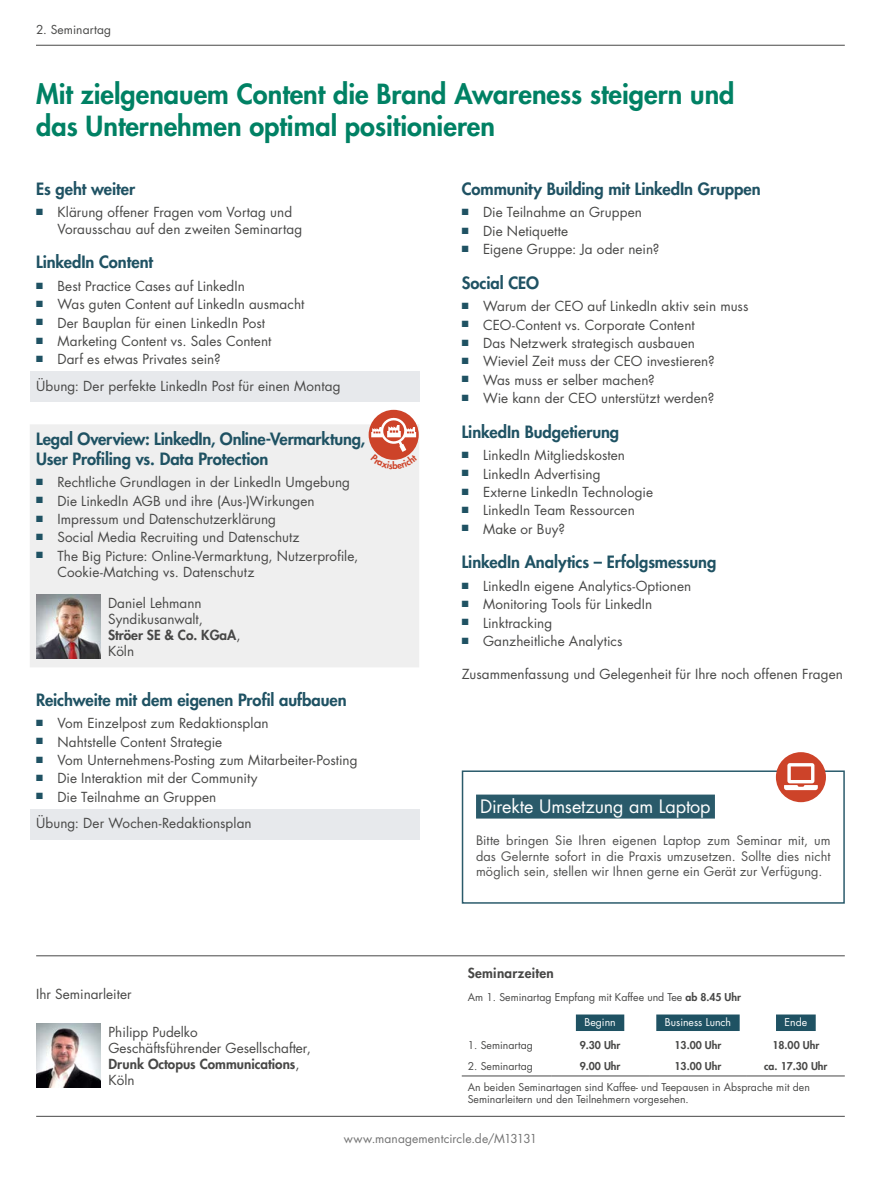
<style>
.page{position:relative;width:881px;height:1178px;background:#fff}
.page>*{position:absolute;margin:0;border:0;box-sizing:border-box;transform-origin:0 0}
.Titel__Seminarthema{font:800 27px/32.4px "Futura Std";color:#008164}
.t1{font:18px "Futura Std";letter-spacing:-.005em;color:#fff}
.Vortragtitel{font:800 16.5px/19.8px "Futura Std";letter-spacing:-.005em;color:#1f5263}
.Seminarleiter{font:13.5px/16.2px "Futura Std";letter-spacing:.005em;color:#484847}
.farbliche_hinterlegu{font:13.5px "Futura Std";letter-spacing:.005em;color:#484847}
.Pause{font:13.5px "Futura Std";letter-spacing:.005em;color:#484847}
.Seminarzeiten_Übersc{font:800 13.5px "Futura Std";letter-spacing:.02em;color:#484847}
.t2{font:12.75px/15.3px "Futura Std";letter-spacing:.01em;color:#484847;text-align:justify}
.URL{font:12px "Futura Std";letter-spacing:.01em;color:#737373}
.Balken_oben_links{font:12px "Futura Std";letter-spacing:.01em;color:#484847}
.Seminarzeiten_Fließt{font:10.5px/12.6px "Futura Std";color:#484847}
.Seminarzeiten_Uhrzei{font:800 10.5px "Futura Std";color:#484847}
.Beginn_Ende{font:10.5px "Futura Std";color:#fff}
.s1{font-weight:800}
</style>
<div class="page">
<hr style="left:36px;top:955px;width:808px;height:1px;background:#484847">
<hr style="left:36px;top:1116px;width:808px;height:1px;background:#484847">
<div style="left:30px;top:371px;width:389px;height:31px;background:#e7e9ec"></div>
<div style="left:30px;top:424px;width:389px;height:243px;background:#efefef"></div>
<div style="left:30px;top:809px;width:389px;height:30px;background:#e7e9ec"></div>
<img style="left:36px;top:594px;width:64px;height:64px">
<hr style="left:36px;top:45px;width:808px;height:1px;background:#484847">
<hr style="left:461px;top:1075px;width:90px;height:1px;background:#484847">
<hr style="left:551px;top:1075px;width:97px;height:1px;background:#484847">
<hr style="left:648px;top:1075px;width:98px;height:1px;background:#484847">
<hr style="left:746px;top:1075px;width:98px;height:1px;background:#484847">
<div style="left:575px;top:1014px;width:49px;height:17px;background:#1f5263"></div>
<div style="left:656px;top:1014px;width:83px;height:17px;background:#1f5263"></div>
<div style="left:775px;top:1014px;width:40px;height:17px;background:#1f5263"></div>
<div style="left:476px;top:794px;width:238px;height:24px;background:#2a5a6a"></div>
<div style="left:461px;top:770px;width:383px;height:134px;border:2px solid #1f5263"></div>
<div style="left:775px;top:752px;width:50px;height:50px;background:#cd4329;border-radius:50%"></div>
<svg style="left:784px;top:763px;width:33px;height:27px"></svg>
<div style="left:368px;top:410px;width:50px;height:50px;background:#cd4329;border-radius:50%"></div>
<img style="left:36px;top:1023px;width:64px;height:64px">
<svg style="left:370px;top:416px;width:47px;height:44px"></svg>
<p class="Balken_oben_links" style="left:36px;top:22px;width:76px">2. Seminartag</p>
<p class="Titel__Seminarthema" style="left:36px;top:77px;width:699px">Mit zielgenauem Content die Brand Awareness steigern und das Unternehmen optimal positionieren</p>
<p class="Vortragtitel" style="left:36px;top:179px;width:100px">Es geht weiter</p>
<p class="Seminarleiter" style="left:57px;top:205px;width:246px;text-indent:-21px"><sup>■</sup> Klärung offener Fragen vom Vortag und<br>Vorausschau auf den zweiten Seminartag</p>
<p class="Vortragtitel" style="left:36px;top:252px;width:118px">LinkedIn Content</p>
<p class="Seminarleiter" style="left:36px;top:278px;width:210px"><sup>■</sup> Best Practice Cases auf LinkedIn</p>
<p class="Seminarleiter" style="left:36px;top:296px;width:270px"><sup>■</sup> Was guten Content auf LinkedIn ausmacht</p>
<p class="Seminarleiter" style="left:36px;top:315px;width:230px"><sup>■</sup> Der Bauplan für einen LinkedIn Post</p>
<p class="Seminarleiter" style="left:36px;top:333px;width:237px"><sup>■</sup> Marketing Content vs. Sales Content</p>
<p class="Seminarleiter" style="left:36px;top:351px;width:186px"><sup>■</sup> Darf es etwas Privates sein?</p>
<p class="farbliche_hinterlegu" style="left:36px;top:377px;width:306px">Übung: Der perfekte LinkedIn Post für einen Montag</p>
<p class="Vortragtitel" style="left:36px;top:429px;width:330px">Legal Overview: LinkedIn, Online-Vermarktung,<br>User Profiling vs. Data Protection</p>
<p class="Seminarleiter" style="left:36px;top:474px;width:315px"><sup>■</sup> Rechtliche Grundlagen in der LinkedIn Umgebung</p>
<p class="Seminarleiter" style="left:36px;top:493px;width:280px"><sup>■</sup> Die LinkedIn AGB und ihre (Aus-)Wirkungen</p>
<p class="Seminarleiter" style="left:36px;top:511px;width:241px"><sup>■</sup> Impressum und Datenschutzerklärung</p>
<p class="Seminarleiter" style="left:36px;top:529px;width:265px"><sup>■</sup> Social Media Recruiting und Datenschutz</p>
<p class="Seminarleiter" style="left:57px;top:548px;width:302px;text-indent:-21px"><sup>■</sup> The Big Picture: Online-Vermarktung, Nutzerprofile,<br>Cookie-Matching vs. Datenschutz</p>
<p class="Seminarleiter" style="left:108px;top:595px;width:134px">Daniel Lehmann<br>Syndikusanwalt,<br><span class="s1">Ströer SE &amp; Co. KGaA</span>,<br>Köln</p>
<p class="Vortragtitel" style="left:36px;top:690px;width:312px">Reichweite mit dem eigenen Profil aufbauen</p>
<p class="Seminarleiter" style="left:36px;top:715px;width:234px"><sup>■</sup> Vom Einzelpost zum Redaktionsplan</p>
<p class="Seminarleiter" style="left:36px;top:734px;width:187px"><sup>■</sup> Nahtstelle Content Strategie</p>
<p class="Seminarleiter" style="left:36px;top:752px;width:323px"><sup>■</sup> Vom Unternehmens-Posting zum Mitarbeiter-Posting</p>
<p class="Seminarleiter" style="left:36px;top:770px;width:223px"><sup>■</sup> Die Interaktion mit der Community</p>
<p class="Seminarleiter" style="left:36px;top:789px;width:182px"><sup>■</sup> Die Teilnahme an Gruppen</p>
<p class="farbliche_hinterlegu" style="left:36px;top:815px;width:217px">Übung: Der Wochen-Redaktionsplan</p>
<p class="Seminarleiter" style="left:36px;top:986px;width:97px">Ihr Seminarleiter</p>
<p class="Seminarleiter" style="left:108px;top:1024px;width:204px">Philipp Pudelko<br>Geschäftsführender Gesellschafter,<br><span class="s1">Drunk Octopus Communications</span>,<br>Köln</p>
<p class="Vortragtitel" style="left:461px;top:179px;width:300px">Community Building mit LinkedIn Gruppen</p>
<p class="Seminarleiter" style="left:461px;top:205px;width:182px"><sup>■</sup> Die Teilnahme an Gruppen</p>
<p class="Seminarleiter" style="left:461px;top:223px;width:108px"><sup>■</sup> Die Netiquette</p>
<p class="Seminarleiter" style="left:461px;top:241px;width:199px"><sup>■</sup> Eigene Gruppe: Ja oder nein?</p>
<p class="Vortragtitel" style="left:461px;top:273px;width:79px">Social CEO</p>
<p class="Seminarleiter" style="left:461px;top:298px;width:288px"><sup>■</sup> Warum der CEO auf LinkedIn aktiv sein muss</p>
<p class="Seminarleiter" style="left:461px;top:317px;width:234px"><sup>■</sup> CEO-Content vs. Corporate Content</p>
<p class="Seminarleiter" style="left:461px;top:335px;width:235px"><sup>■</sup> Das Netzwerk strategisch ausbauen</p>
<p class="Seminarleiter" style="left:461px;top:353px;width:254px"><sup>■</sup> Wieviel Zeit muss der CEO investieren?</p>
<p class="Seminarleiter" style="left:461px;top:372px;width:194px"><sup>■</sup> Was muss er selber machen?</p>
<p class="Seminarleiter" style="left:461px;top:390px;width:254px"><sup>■</sup> Wie kann der CEO unterstützt werden?</p>
<p class="Vortragtitel" style="left:461px;top:422px;width:159px">LinkedIn Budgetierung</p>
<p class="Seminarleiter" style="left:461px;top:447px;width:165px"><sup>■</sup> LinkedIn Mitgliedskosten</p>
<p class="Seminarleiter" style="left:461px;top:466px;width:140px"><sup>■</sup> LinkedIn Advertising</p>
<p class="Seminarleiter" style="left:461px;top:484px;width:193px"><sup>■</sup> Externe LinkedIn Technologie</p>
<p class="Seminarleiter" style="left:461px;top:502px;width:174px"><sup>■</sup> LinkedIn Team Ressourcen</p>
<p class="Seminarleiter" style="left:461px;top:521px;width:105px"><sup>■</sup> Make or Buy?</p>
<p class="Vortragtitel" style="left:461px;top:552px;width:256px">LinkedIn Analytics – Erfolgsmessung</p>
<p class="Seminarleiter" style="left:461px;top:578px;width:231px"><sup>■</sup> LinkedIn eigene Analytics-Optionen</p>
<p class="Seminarleiter" style="left:461px;top:596px;width:192px"><sup>■</sup> Monitoring Tools für LinkedIn</p>
<p class="Seminarleiter" style="left:461px;top:615px;width:92px"><sup>■</sup> Linktracking</p>
<p class="Seminarleiter" style="left:461px;top:633px;width:162px"><sup>■</sup> Ganzheitliche Analytics</p>
<p class="Pause" style="left:461px;top:665px;width:382px">Zusammenfassung und Gelegenheit für Ihre noch offenen Fragen</p>
<h2 class="t1" style="left:480px;top:795px;width:232px">Direkte Umsetzung am Laptop</h2>
<p class="t2" style="left:476px;top:833px;width:356px">Bitte bringen Sie Ihren eigenen Laptop zum Seminar mit, um das Gelernte sofort in die Praxis umzusetzen. Sollte dies nicht möglich sein, stellen wir Ihnen gerne ein Gerät zur Verfügung.</p>
<p class="Seminarzeiten_Übersc" style="left:467px;top:964px;width:87px">Seminarzeiten</p>
<p class="Seminarzeiten_Fließt" style="left:467px;top:990px;width:275px">Am 1. Seminartag Empfang mit Kaffee und Tee <span class="s1">ab 8.45 Uhr</span></p>
<p class="Beginn_Ende" style="left:584px;top:1016px;width:33px">Beginn</p>
<p class="Beginn_Ende" style="left:664px;top:1016px;width:68px">Business Lunch</p>
<p class="Beginn_Ende" style="left:784px;top:1016px;width:24px">Ende</p>
<p class="Seminarzeiten_Fließt" style="left:467px;top:1039px;width:67px">1. Seminartag</p>
<p class="Seminarzeiten_Uhrzei" style="left:579px;top:1039px;width:42px">9.30 Uhr</p>
<p class="Seminarzeiten_Uhrzei" style="left:674px;top:1039px;width:48px">13.00 Uhr</p>
<p class="Seminarzeiten_Uhrzei" style="left:772px;top:1039px;width:48px">18.00 Uhr</p>
<p class="Seminarzeiten_Fließt" style="left:467px;top:1060px;width:67px">2. Seminartag</p>
<p class="Seminarzeiten_Uhrzei" style="left:579px;top:1059px;width:42px">9.00 Uhr</p>
<p class="Seminarzeiten_Uhrzei" style="left:674px;top:1059px;width:48px">13.00 Uhr</p>
<p class="Seminarzeiten_Uhrzei" style="left:764px;top:1059px;width:65px">ca. 17.30 Uhr</p>
<p class="Seminarzeiten_Fließt" style="left:467px;top:1080px;width:343px">An beiden Seminartagen sind Kaffee- und Teepausen in Absprache mit den<br>Seminarleitern und den Teilnehmern vorgesehen.</p>
<p class="URL" style="left:344px;top:1131px;width:194px">www.managementcircle.de/M13131</p>
</div>
